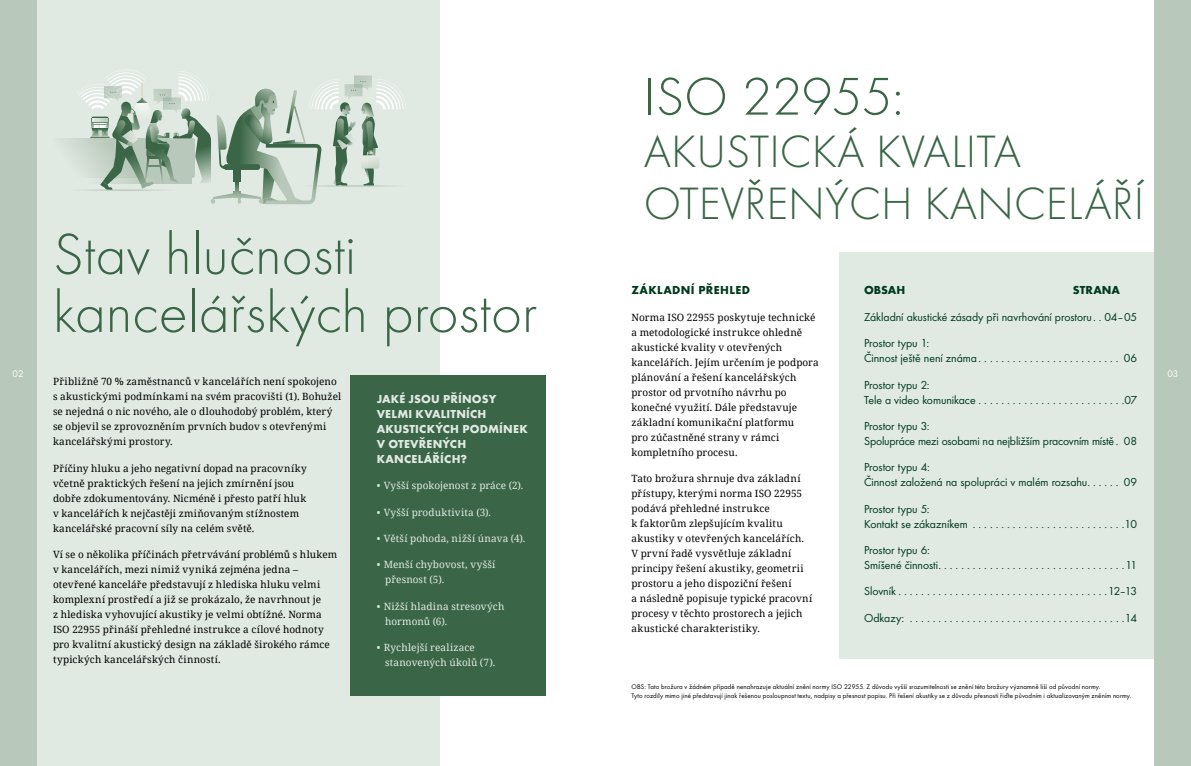
<style>
.page{position:relative;width:1191px;height:766px;background:#fff}
.page>*{position:absolute;margin:0;border:0;box-sizing:border-box;transform-origin:0 0}
.t1{font:300 60px/58px "Futura";color:#3a6647}
.t2{font:300 55px "Futura";color:#3a6647}
.t3{font:300 47px/52px "Futura";color:#3a6647}
.t4{font:12px/26.3px "Futura Boo";letter-spacing:-.005em;color:#003b1d}
.t5{font:700 12px/15px "Futura";letter-spacing:.015em;color:#e1e9e3}
.t6{font:700 12px "Futura";letter-spacing:.025em;color:#003b1d}
.t7{font:10px/15px "Noto Serif";letter-spacing:.015em;color:#000}
.t8{font:10px/15px "Noto Serif";letter-spacing:.01em;color:#e1e9e3}
.t9{font:10px "Futura Boo";color:#fdfefe}
.t10{font:7px/9px "Futura Boo";letter-spacing:.015em;color:#000}
</style>
<div class="page">
<div style="left:0;top:0;width:439px;height:765px;background:#e1e9e3"></div>
<div style="left:0;top:0;width:36px;height:765px;background:#b8c8ba"></div>
<div style="left:840px;top:252px;width:351px;height:407px;background:#e1e9e3"></div>
<div style="left:351px;top:375px;width:195px;height:319px;background:#3a6647"></div>
<div style="left:1155px;top:0;width:36px;height:765px;background:#b8c8ba"></div>
<svg style="left:63px;top:72px;width:341px;height:132px"></svg>
<h2 class="t2" style="left:643px;top:65px;width:261px">ISO 22955:</h2>
<h3 class="t3" style="left:643px;top:126px;width:502px">AKUSTICKÁ KVALITA<br>OTEVŘENÝCH KANCELÁŘÍ</h3>
<h1 class="t1" style="left:53px;top:227px;width:486px">Stav hlučnosti kancelářských prostor</h1>
<p class="t7" style="left:53px;top:373px;width:290px">Přibližně 70 % zaměstnanců v kancelářích není spokojeno s akustickými podmínkami na svém pracovišti (1). Bohužel se nejedná o nic nového, ale o dlouhodobý problém, který se objevil se zprovozněním prvních budov s otevřenými kancelářskými prostory.</p>
<p class="t7" style="left:53px;top:460px;width:255px">Příčiny hluku a jeho negativní dopad na pracovníky včetně praktických řešení na jejich zmírnění jsou dobře zdokumentovány. Nicméně i přesto patří hluk v kancelářích k nejčastěji zmiňovaným stížnostem kancelářské pracovní síly na celém světě.</p>
<p class="t7" style="left:53px;top:546px;width:286px">Ví se o několika příčinách přetrvávání problémů s hlukem v kancelářích, mezi nimiž vyniká zejména jedna – otevřené kanceláře představují z hlediska hluku velmi komplexní prostředí a již se prokázalo, že navrhnout je<br>z hlediska vyhovující akustiky je velmi obtížné. Norma ISO 22955 přináší přehledné instrukce a cílové hodnoty pro kvalitní akustický design na základě širokého rámce typických kancelářských činností.</p>
<p class="t6" style="left:631px;top:283px;width:120px">ZÁKLADNÍ PŘEHLED</p>
<p class="t7" style="left:631px;top:309px;width:189px">Norma ISO 22955 poskytuje technické a metodologické instrukce ohledně akustické kvality v otevřených kancelářích. Jejím určením je podpora plánování a řešení kancelářských prostor od prvotního návrhu po konečné využití. Dále představuje základní komunikační platformu<br>pro zúčastněné strany v rámci kompletního procesu.</p>
<p class="t7" style="left:631px;top:470px;width:182px">Tato brožura shrnuje dva základní přístupy, kterými norma ISO 22955 podává přehledné instrukce<br>k faktorům zlepšujícím kvalitu akustiky v otevřených kancelářích.<br>V první řadě vysvětluje základní principy řešení akustiky, geometrii prostoru a jeho dispoziční řešení<br>a následně popisuje typické pracovní procesy v těchto prostorech a jejich akustické charakteristiky.</p>
<p class="t6" style="left:864px;top:283px;width:43px">OBSAH</p>
<p class="t6" style="left:1073px;top:283px;width:49px">STRANA</p>
<p class="t4" style="left:864px;top:304px;width:275px">Základní akustické zásady při navrhování prostoru . 04–05<br>Prostor typu 1:</p>
<p class="t4" style="left:864px;top:345px;width:275px">Činnost ještě není známa . . . . . . . . . . . . . . . . . . . . . . . . . 06<br>Prostor typu 2:</p>
<p class="t4" style="left:864px;top:386px;width:275px">Tele a video komunikace . . . . . . . . . . . . . . . . . . . . . . . . . 07<br>Prostor typu 3:</p>
<p class="t4" style="left:864px;top:428px;width:274px">Spolupráce mezi osobami na nejbližším pracovním místě . 08<br>Prostor typu 4:</p>
<p class="t4" style="left:864px;top:469px;width:275px">Činnost založená na spolupráci v malém rozsahu. . . . . . 09<br>Prostor typu 5:</p>
<p class="t4" style="left:864px;top:510px;width:275px">Kontakt se zákazníkem . . . . . . . . . . . . . . . . . . . . . . . . . . 10<br>Prostor typu 6:</p>
<p class="t4" style="left:864px;top:552px;width:275px;text-align:justify">Smíšené činnosti . . . . . . . . . . . . . . . . . . . . . . . . . . . . . . . . 11<br>Slovník . . . . . . . . . . . . . . . . . . . . . . . . . . . . . . . . . . . . 12–13<br>Odkazy: . . . . . . . . . . . . . . . . . . . . . . . . . . . . . . . . . . . . . 14</p>
<p class="t9" style="left:12px;top:368px;width:13px">02</p>
<p class="t9" style="left:1167px;top:368px;width:13px">03</p>
<p class="t5" style="left:377px;top:391px;width:153px">JAKÉ JSOU PŘÍNOSY<br>VELMI KVALITNÍCH<br>AKUSTICKÝCH PODMÍNEK<br>V OTEVŘENÝCH<br>KANCELÁŘÍCH?</p>
<p class="t8" style="left:377px;top:477px;width:148px">• Vyšší spokojenost z práce (2).</p>
<p class="t8" style="left:377px;top:504px;width:116px">• Vyšší produktivita (3).</p>
<p class="t8" style="left:377px;top:530px;width:150px">• Větší pohoda, nižší únava (4).</p>
<p class="t8" style="left:385px;top:556px;width:112px;text-indent:-8px">• Menší chybovost, vyšší přesnost (5).</p>
<p class="t8" style="left:385px;top:598px;width:121px;text-indent:-8px">• Nižší hladina stresových hormonů (6).</p>
<p class="t8" style="left:385px;top:639px;width:112px;text-indent:-8px">• Rychlejší realizace stanovených úkolů (7).</p>
<p class="t10" style="left:631px;top:682px;width:500px">OBS: Tato brožura v žádném případě nenahrazuje aktuální znění normy ISO 22955. Z důvodu vyšší srozumitelnosti se znění této brožury významně liší od původní normy.<br>Tyto rozdíly mimo jiné představují jinak řešenou posloupnost textu, nadpisy a přesnost popisu. Při řešení akustiky se z důvodu přesnosti řiďte původním i aktualizovaným zněním normy.</p>
</div>
